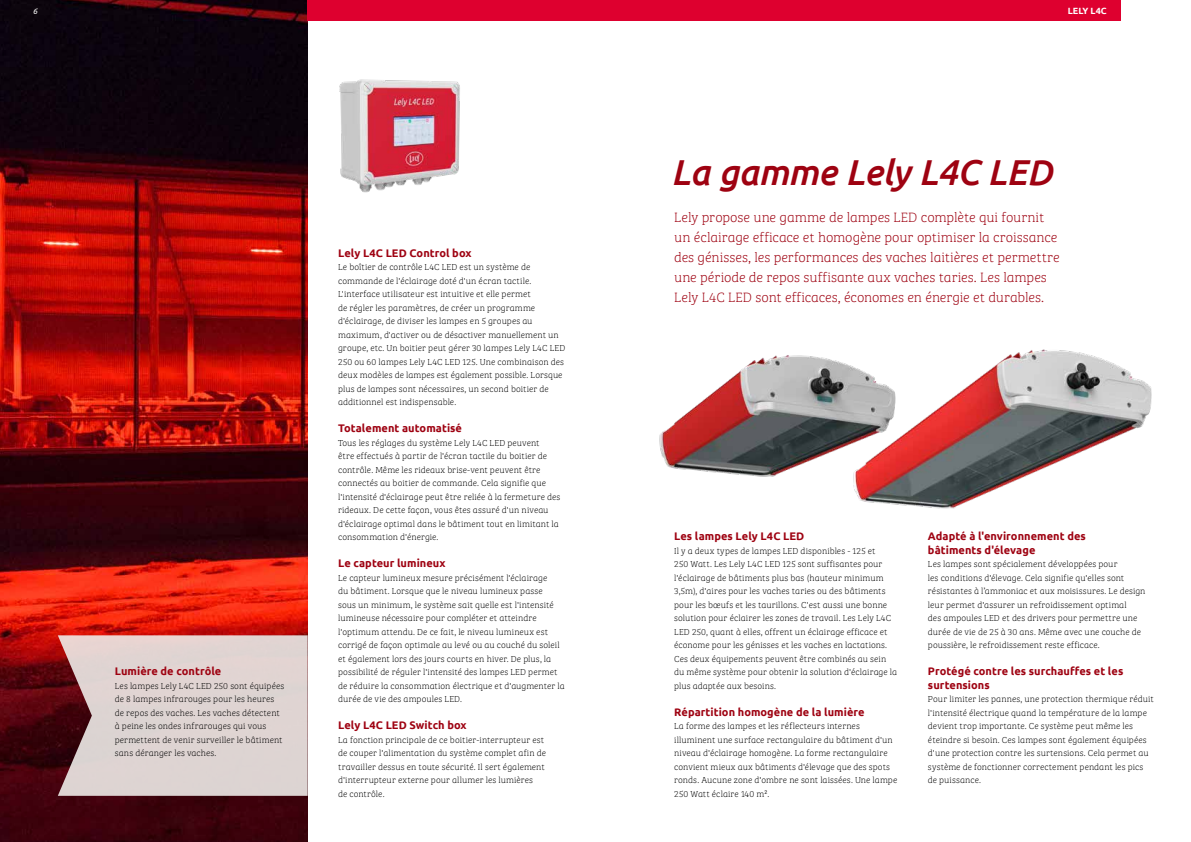
<style>
.page{position:relative;width:1191px;height:842px;background:#fff}
.page>*{position:absolute;margin:0;border:0;box-sizing:border-box;transform-origin:0 0}
.t1{font:italic 500 36px "Ubuntu";letter-spacing:-.015em;color:#9e0211}
.t2{font:14px/20px "Bree Serif Th";letter-spacing:-.005em;color:#9e0211}
.t3{font:700 11px/13.5px "Ubuntu";letter-spacing:.005em;color:#9e0211}
.t4{font:9px/13.5px "Bree Serif Th";letter-spacing:.01em;color:#000}
.t5{font:700 9px "Ubuntu";color:#fff}
.t6{font:italic 8px "Ubuntu";color:#fff}
</style>
<div class="page">
<img style="left:0;top:0;width:308px;height:842px">
<svg style="left:58px;top:635px;width:250px;height:161px;background:#d2c1c0"></svg>
<img style="left:339px;top:79px;width:121px;height:114px">
<img style="left:883px;top:349px;width:269px;height:160px">
<img style="left:659px;top:349px;width:269px;height:154px">
<div style="left:308px;top:0;width:812px;height:21px;background:#de002f"></div>
<p class="t6" style="left:33px;top:6px;width:6px">6</p>
<p class="t5" style="left:1067px;top:5px;width:40px">LELY L4C</p>
<p class="t3" style="left:115px;top:664px;width:108px">Lumière de contrôle</p>
<p class="t4" style="left:115px;top:678px;width:171px">Les lampes Lely L4C LED 250 sont équipées de 8 lampes infrarouges pour les heures de repos des vaches. Les vaches détectent à peine les ondes infrarouges qui vous permettent de venir surveiller le bâtiment sans déranger les vaches.</p>
<p class="t3" style="left:338px;top:246px;width:135px">Lely L4C LED Control box</p>
<p class="t4" style="left:338px;top:260px;width:229px">Le boîtier de contrôle L4C LED est un système de commande de l'éclairage doté d'un écran tactile.<br>L'interface utilisateur est intuitive et elle permet<br>de régler les paramètres, de créer un programme d'éclairage, de diviser les lampes en 5 groupes au maximum, d'activer ou de désactiver manuellement un groupe, etc. Un boitier peut gérer 30 lampes Lely L4C LED 250 ou 60 lampes Lely L4C LED 125. Une combinaison des deux modèles de lampes est également possible. Lorsque plus de lampes sont nécessaires, un second boitier de additionnel est indispensable.</p>
<p class="t3" style="left:338px;top:421px;width:125px">Totalement automatisé</p>
<p class="t4" style="left:338px;top:435px;width:224px">Tous les réglages du système Lely L4C LED peuvent<br>être effectués à partir de l'écran tactile du boitier de contrôle. Même les rideaux brise-vent peuvent être connectés au boitier de commande. Cela signifie que l'intensité d'éclairage peut être reliée à la fermeture des rideaux. De cette façon, vous êtes assuré d'un niveau d'éclairage optimal dans le bâtiment tout en limitant la consommation d'énergie.</p>
<p class="t3" style="left:338px;top:556px;width:109px">Le capteur lumineux</p>
<p class="t4" style="left:338px;top:570px;width:228px">Le capteur lumineux mesure précisément l'éclairage<br>du bâtiment. Lorsque que le niveau lumineux passe<br>sous un minimum, le système sait quelle est l'intensité lumineuse nécessaire pour compléter et atteindre l'optimum attendu. De ce fait, le niveau lumineux est corrigé de façon optimale au levé ou au couché du soleil et également lors des jours courts en hiver. De plus, la possibilité de réguler l'intensité des lampes LED permet de réduire la consommation électrique et d'augmenter la durée de vie des ampoules LED.</p>
<p class="t3" style="left:338px;top:718px;width:130px">Lely L4C LED Switch box</p>
<p class="t4" style="left:338px;top:732px;width:209px">La fonction principale de ce boitier-interrupteur est de couper l'alimentation du système complet afin de travailler dessus en toute sécurité. Il sert également d'interrupteur externe pour allumer les lumières<br>de contrôle.</p>
<h1 class="t1" style="left:671px;top:150px;width:382px">La gamme Lely L4C LED</h1>
<p class="t2" style="left:674px;top:206px;width:387px">Lely propose une gamme de lampes LED complète qui fournit un éclairage efficace et homogène pour optimiser la croissance des génisses, les performances des vaches laitières et permettre une période de repos suffisante aux vaches taries. Les lampes Lely L4C LED sont efficaces, économes en énergie et durables.</p>
<p class="t3" style="left:674px;top:529px;width:132px">Les lampes Lely L4C LED</p>
<p class="t4" style="left:674px;top:543px;width:224px">Il y a deux types de lampes LED disponibles - 125 et<br>250 Watt. Les Lely L4C LED 125 sont suffisantes pour l'éclairage de bâtiments plus bas (hauteur minimum 3,5m), d'aires pour les vaches taries ou des bâtiments pour les bœufs et les taurillons. C'est aussi une bonne solution pour éclairer les zones de travail. Les Lely L4C LED 250, quant à elles, offrent un éclairage efficace et économe pour les génisses et les vaches en lactations.<br>Ces deux équipements peuvent être combinés au sein du même système pour obtenir la solution d'éclairage la plus adaptée aux besoins.</p>
<p class="t3" style="left:674px;top:705px;width:192px">Répartition homogène de la lumière</p>
<p class="t4" style="left:674px;top:719px;width:225px">La forme des lampes et les réflecteurs internes illuminent une surface rectangulaire du bâtiment d'un niveau d'éclairage homogène. La forme rectangulaire convient mieux aux bâtiments d'élevage que des spots ronds. Aucune zone d'ombre ne sont laissées. Une lampe 250 Watt éclaire 140 m².</p>
<p class="t3" style="left:928px;top:529px;width:159px">Adapté à l'environnement des bâtiments d'élevage</p>
<p class="t4" style="left:928px;top:557px;width:219px">Les lampes sont spécialement développées pour<br>les conditions d'élevage. Cela signifie qu'elles sont résistantes à l’ammoniac et aux moisissures. Le design leur permet d'assurer un refroidissement optimal<br>des ampoules LED et des drivers pour permettre une durée de vie de 25 à 30 ans. Même avec une couche de poussière, le refroidissement reste efficace.</p>
<p class="t3" style="left:928px;top:664px;width:197px">Protégé contre les surchauffes et les surtensions</p>
<p class="t4" style="left:928px;top:692px;width:227px">Pour limiter les pannes, une protection thermique réduit l'intensité électrique quand la température de la lampe devient trop importante. Ce système peut même les éteindre si besoin. Ces lampes sont également équipées d'une protection contre les surtensions. Cela permet au système de fonctionner correctement pendant les pics de puissance.</p>
</div>
